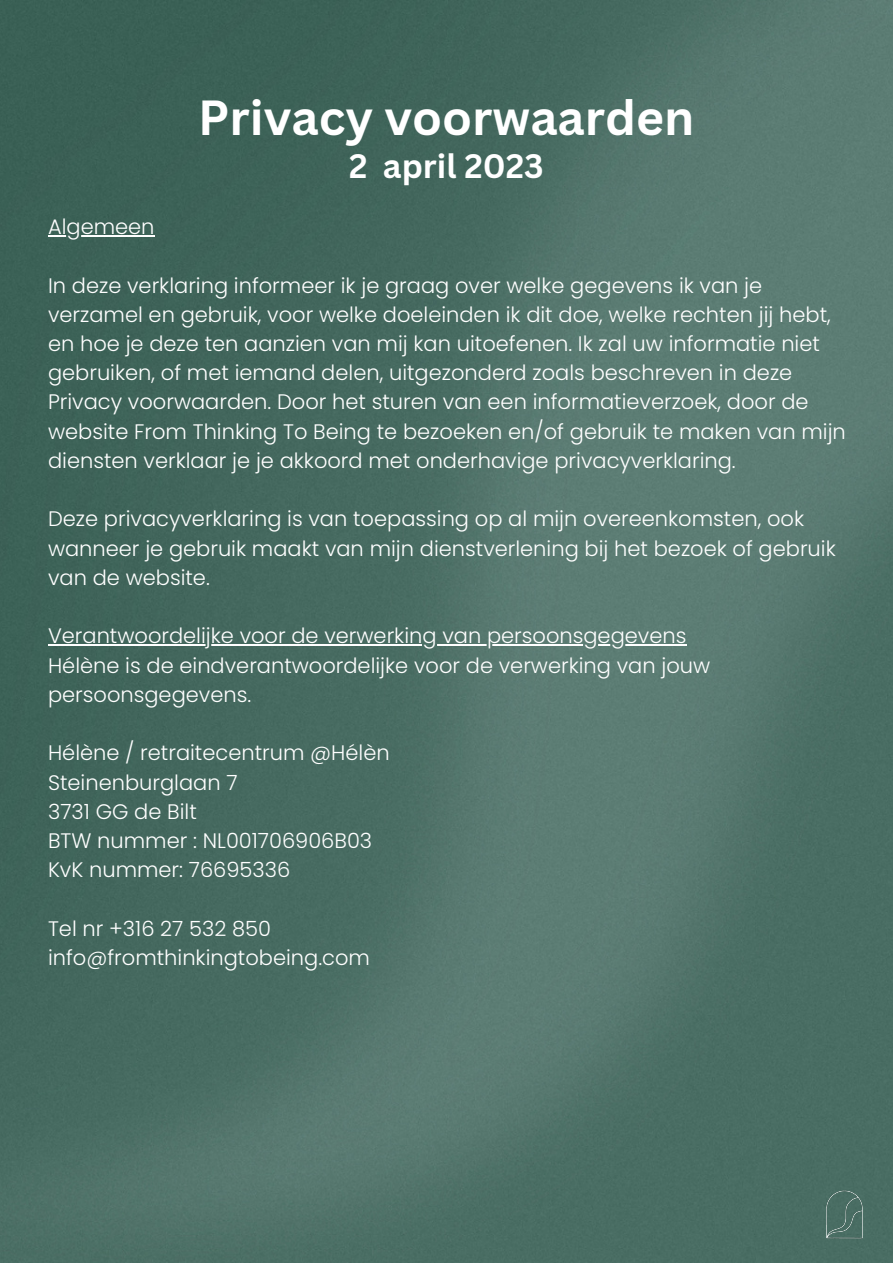
<style>
.page{position:relative;width:893px;height:1264px;background:#fff}
.page>*{position:absolute;margin:0;border:0;box-sizing:border-box;transform-origin:0 0}
.t1{font:700 48px "Canva Sans";color:#fff}
.t2{font:700 33px "Canva Sans";color:#fff}
.t3{font:300 21px/29.2px "Poppins";color:#fff}
</style>
<div class="page">
<img style="left:0;top:0;width:892px;height:1262px">
<hr style="left:48px;top:235px;width:106px;height:1px;background:#fff">
<hr style="left:48px;top:644px;width:638px;height:1px;background:#fff">
<div style="left:803px;top:1173px;width:82px;height:82px;background:#496d63"></div>
<h1 class="t1" style="left:198px;top:84px;width:497px">Privacy voorwaarden</h1>
<h2 class="t2" style="left:349px;top:142px;width:196px">2 april 2023</h2>
<p class="t3" style="left:48px;top:212px;width:108px">Algemeen</p>
<p class="t3" style="left:48px;top:270px;width:799px">In deze verklaring informeer ik je graag over welke gegevens ik van je verzamel en gebruik, voor welke doeleinden ik dit doe, welke rechten jij hebt, en hoe je deze ten aanzien van mij kan uitoefenen. Ik zal uw informatie niet gebruiken, of met iemand delen, uitgezonderd zoals beschreven in deze Privacy voorwaarden. Door het sturen van een informatieverzoek, door de website From Thinking To Being te bezoeken en/of gebruik te maken van mijn diensten verklaar je je akkoord met onderhavige privacyverklaring.</p>
<p class="t3" style="left:48px;top:504px;width:789px">Deze privacyverklaring is van toepassing op al mijn overeenkomsten, ook wanneer je gebruik maakt van mijn dienstverlening bij het bezoek of gebruik van de website.</p>
<p class="t3" style="left:48px;top:621px;width:663px">Verantwoordelijke voor de verwerking van persoonsgegevens<br>Hélène is de eindverantwoordelijke voor de verwerking van jouw persoonsgegevens.</p>
<p class="t3" style="left:48px;top:738px;width:343px">Hélène / retraitecentrum @Hélèn<br>Steinenburglaan 7<br>3731 GG de Bilt<br>BTW nummer : NL001706906B03<br>KvK nummer: 76695336</p>
<p class="t3" style="left:48px;top:913px;width:323px">Tel nr +316 27 532 850 info@fromthinkingtobeing.com</p>
</div>
